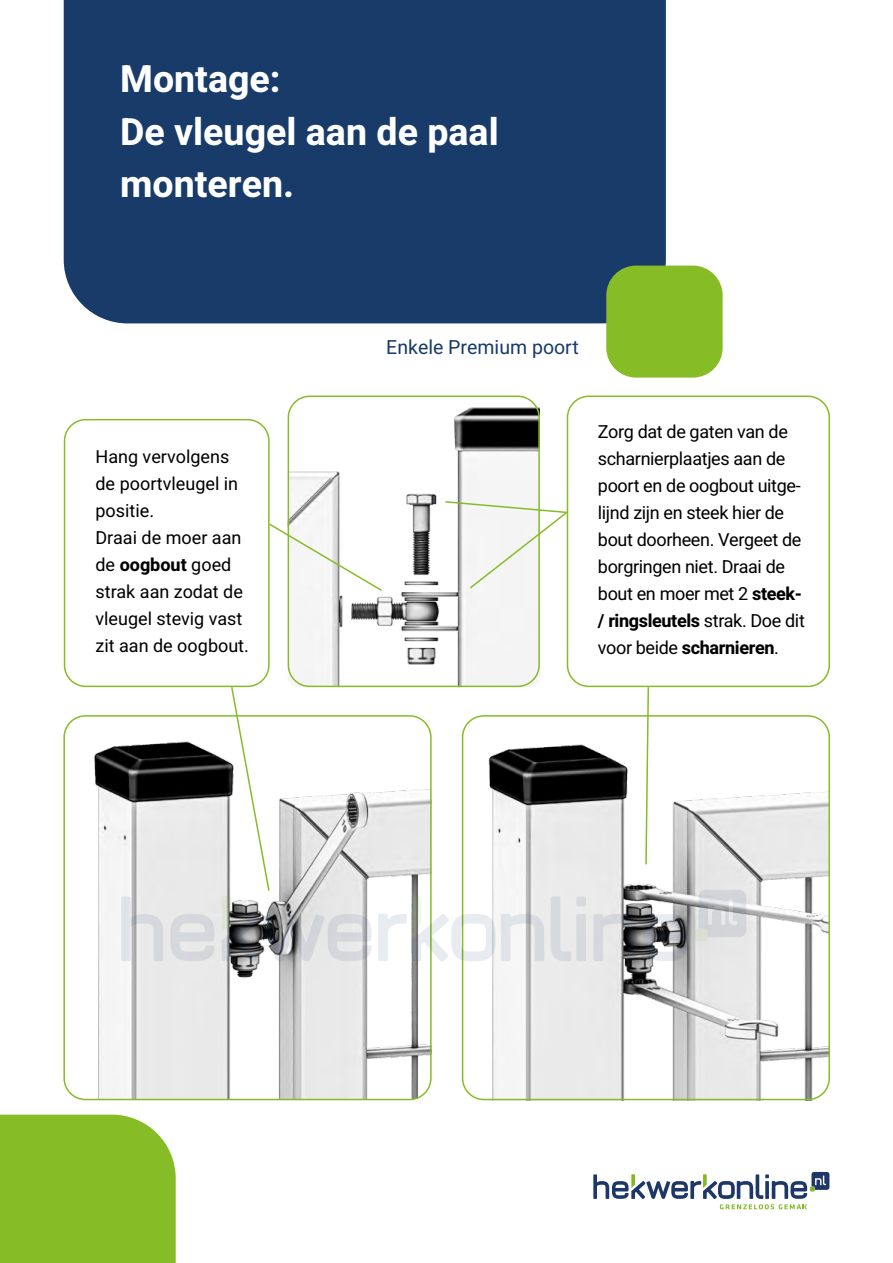
<style>
.page{position:relative;width:893px;height:1263px;background:#fff}
.page>*{position:absolute;margin:0;border:0;box-sizing:border-box;transform-origin:0 0}
.t1{font:700 37.5px/52.5px "Heebo";color:#fff}
.t2{font:19.5px "Heebo";color:#183b6a}
.t3{font:18px/27px "Heebo";letter-spacing:-.02em;color:#000}
.t4{font:18px/27px "Heebo";color:#000}
.s1{font-weight:700}
</style>
<div class="page">
<div style="left:64px;top:0;width:602px;height:323px;background:#183b6a"></div>
<div style="left:606px;top:266px;width:117px;height:112px;background:#86bc25;border-radius:30px"></div>
<div style="left:0;top:1114px;width:176px;height:149px;background:#86bc25"></div>
<img style="left:462px;top:724px;width:365px;height:376px">
<img style="left:66px;top:721px;width:363px;height:376px">
<div style="left:63px;top:715px;width:369px;height:385px;border:2px solid #86bc25;border-radius:21px"></div>
<div style="left:462px;top:715px;width:368px;height:385px;border:2px solid #86bc25;border-radius:21px"></div>
<img style="left:288px;top:396px;width:252px;height:291px">
<div style="left:288px;top:396px;width:252px;height:291px;border:2px solid #86bc25;border-radius:21px"></div>
<div style="left:567px;top:396px;width:263px;height:291px;border:2px solid #86bc25;border-radius:21px"></div>
<svg style="left:644px;top:686px;width:6px;height:180px"></svg>
<div style="left:64px;top:419px;width:206px;height:268px;border:2px solid #86bc25;border-radius:21px"></div>
<svg style="left:268px;top:522px;width:116px;height:70px"></svg>
<svg style="left:444px;top:500px;width:125px;height:90px"></svg>
<div style="left:695px;top:929px;width:12px;height:12px;background:#dbe0d2;border-radius:3px"></div>
<svg style="left:121px;top:896px;width:42px;height:65px;background:#dcdde0"></svg>
<svg style="left:378px;top:896px;width:166px;height:66px"></svg>
<svg style="left:593px;top:914px;width:44px;height:47px;background:#a7a8ab"></svg>
<svg style="left:551px;top:896px;width:20px;height:65px"></svg>
<svg style="left:699px;top:890px;width:47px;height:47px;background:#cfd1d4"></svg>
<svg style="left:643px;top:914px;width:44px;height:47px;background:#848689"></svg>
<div style="left:576px;top:914px;width:10px;height:47px;background:#d5d8dd;border-radius:2px"></div>
<div style="left:576px;top:896px;width:10px;height:10px;background:#d6d9de;border-radius:2px"></div>
<svg style="left:170px;top:914px;width:44px;height:47px;background:#dbdde0"></svg>
<svg style="left:222px;top:685px;width:150px;height:277px"></svg>
<svg style="left:593px;top:1172px;width:236px;height:37px"></svg>
<h1 class="t1" style="left:120px;top:53px;width:380px">Montage:<br>De vleugel aan de paal monteren.</h1>
<p class="t4" style="left:95px;top:443px;width:155px">Hang vervolgens de poortvleugel in positie.<br>Draai de moer aan de <span class="s1">oogbout</span> goed strak aan zodat de vleugel stevig vast zit aan de oogbout.</p>
<p class="t2" style="left:386px;top:334px;width:194px">Enkele Premium poort</p>
<p class="t3" style="left:598px;top:418px;width:208px">Zorg dat de gaten van de scharnierplaatjes aan de poort en de oogbout uitge&shy;lijnd zijn en steek hier de bout doorheen. Vergeet de borgringen niet. Draai de bout en moer met 2 <span class="s1">steek-/ ringsleutels</span> strak. Doe dit voor beide <span class="s1">scharnieren</span>.</p>
</div>
